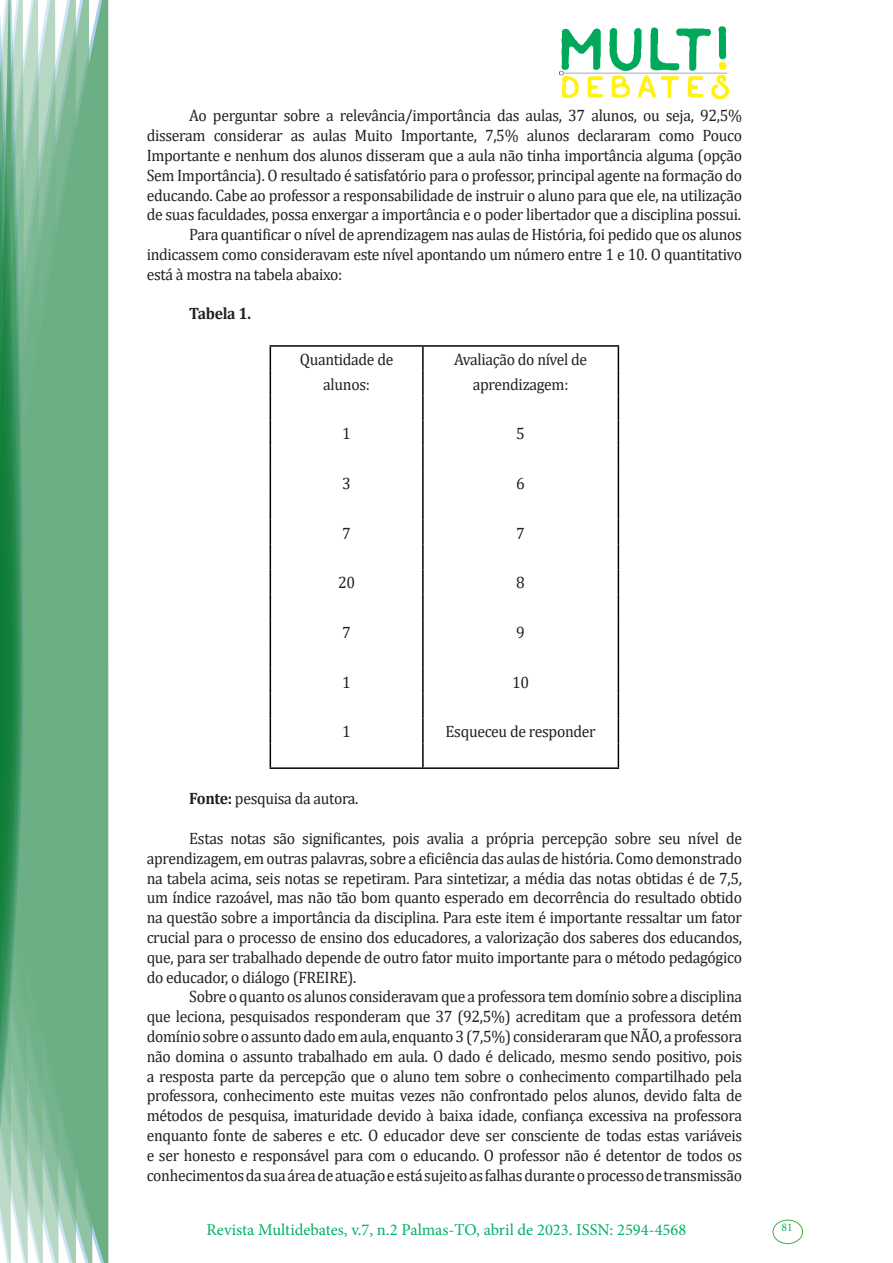
<style>
.page{position:relative;width:893px;height:1263px;background:#fff}
.page>*{position:absolute;margin:0;border:0;box-sizing:border-box;transform-origin:0 0}
.texto{font:16.5px/19.8px "Cambria";letter-spacing:-.02em;color:#231f20;text-align:justify;scale:.95 1}
.t1{font:16.5px "Minion Pro";color:#00b064}
.texto-2{font:700 16.5px "Cambria";letter-spacing:-.02em;color:#231f20;scale:.95 1}
.t2{font:11.7px "Minion Pro";color:#00b064}
.s1{font-weight:700}
</style>
<div class="page">
<img style="left:559px;top:26px;width:169px;height:72px">
<div style="left:95px;top:0;width:14px;height:1263px;background:#6caf84"></div>
<svg style="left:79px;top:0;width:16px;height:1263px;background:#71b289"></svg>
<svg style="left:62px;top:0;width:17px;height:1263px;background:#75b48c"></svg>
<svg style="left:45px;top:0;width:17px;height:1263px;background:#7cb792"></svg>
<svg style="left:30px;top:0;width:15px;height:1263px;background:#80ba96"></svg>
<svg style="left:0;top:0;width:30px;height:1263px;background:#61a97f"></svg>
<div style="left:772px;top:1219px;width:31px;height:25px;border:1px solid #40ae49;border-radius:50%"></div>
<hr style="left:270px;top:345px;width:153px;height:2px;background:#000">
<hr style="left:423px;top:345px;width:196px;height:2px;background:#000">
<svg style="left:270px;top:347px;width:1px;height:420px"></svg>
<hr style="left:270px;top:767px;width:153px;height:2px;background:#000">
<hr style="left:423px;top:767px;width:196px;height:2px;background:#000">
<hr style="left:422px;top:347px;width:2px;height:24px;background:#000">
<hr style="left:422px;top:371px;width:2px;height:25px;background:#000">
<hr style="left:422px;top:396px;width:2px;height:24px;background:#000">
<hr style="left:422px;top:420px;width:2px;height:25px;background:#000">
<hr style="left:422px;top:445px;width:2px;height:25px;background:#000">
<hr style="left:422px;top:470px;width:2px;height:25px;background:#000">
<hr style="left:422px;top:495px;width:2px;height:25px;background:#000">
<hr style="left:422px;top:520px;width:2px;height:25px;background:#000">
<hr style="left:422px;top:545px;width:2px;height:24px;background:#000">
<hr style="left:422px;top:569px;width:2px;height:25px;background:#000">
<hr style="left:422px;top:594px;width:2px;height:25px;background:#000">
<hr style="left:422px;top:619px;width:2px;height:25px;background:#000">
<hr style="left:422px;top:644px;width:2px;height:25px;background:#000">
<hr style="left:422px;top:669px;width:2px;height:25px;background:#000">
<hr style="left:422px;top:694px;width:2px;height:24px;background:#000">
<hr style="left:422px;top:718px;width:2px;height:25px;background:#000">
<hr style="left:422px;top:743px;width:2px;height:24px;background:#000">
<svg style="left:618px;top:347px;width:1px;height:420px"></svg>
<p class="texto" style="left:147px;top:106px;width:628px;text-indent:43px">Ao perguntar sobre a relevância/importância das aulas, 37 alunos, ou seja, 92,5% disseram considerar as aulas Muito Importante, 7,5% alunos declararam como Pouco Importante e nenhum dos alunos disseram que a aula não tinha importância alguma (opção Sem Importância). O resultado é satisfatório para o professor, principal agente na formação do educando. Cabe ao professor a responsabilidade de instruir o aluno para que ele, na utilização de suas faculdades, possa enxergar a importância e o poder libertador que a disciplina possui.</p>
<p class="texto" style="left:147px;top:225px;width:628px;text-indent:43px">Para quantificar o nível de aprendizagem nas aulas de História, foi pedido que os alunos indicassem como consideravam este nível apontando um número entre 1 e 10. O quantitativo está à mostra na tabela abaixo:</p>
<p class="texto-2" style="left:189px;top:302px;width:67px">Tabela 1.</p>
<p class="texto" style="left:300px;top:349px;width:100px">Quantidade de</p>
<p class="texto" style="left:454px;top:349px;width:142px">Avaliação do nível de</p>
<p class="texto" style="left:323px;top:374px;width:51px">alunos:</p>
<p class="texto" style="left:473px;top:374px;width:102px">aprendizagem:</p>
<p class="texto" style="left:342px;top:424px;width:11px">1</p>
<p class="texto" style="left:516px;top:424px;width:11px">5</p>
<p class="texto" style="left:342px;top:473px;width:11px">3</p>
<p class="texto" style="left:516px;top:473px;width:11px">6</p>
<p class="texto" style="left:342px;top:523px;width:11px">7</p>
<p class="texto" style="left:516px;top:523px;width:11px">7</p>
<p class="texto" style="left:338px;top:573px;width:19px">20</p>
<p class="texto" style="left:516px;top:573px;width:11px">8</p>
<p class="texto" style="left:342px;top:622px;width:11px">7</p>
<p class="texto" style="left:516px;top:622px;width:11px">9</p>
<p class="texto" style="left:342px;top:672px;width:11px">1</p>
<p class="texto" style="left:512px;top:672px;width:19px">10</p>
<p class="texto" style="left:342px;top:722px;width:11px">1</p>
<p class="texto" style="left:446px;top:722px;width:159px">Esqueceu de responder</p>
<p class="texto" style="left:189px;top:789px;width:180px"><span class="s1">Fonte:</span> pesquisa da autora.</p>
<p class="texto" style="left:147px;top:828px;width:628px;text-indent:43px">Estas notas são significantes, pois avalia a própria percepção sobre seu nível de aprendizagem, em outras palavras, sobre a eficiência das aulas de história. Como demonstrado na tabela acima, seis notas se repetiram. Para sintetizar, a média das notas obtidas é de 7,5, um índice razoável, mas não tão bom quanto esperado em decorrência do resultado obtido na questão sobre a importância da disciplina. Para este item é importante ressaltar um fator crucial para o processo de ensino dos educadores, a valorização dos saberes dos educandos, que, para ser trabalhado depende de outro fator muito importante para o método pedagógico do educador, o diálogo (FREIRE).</p>
<p class="texto" style="left:147px;top:987px;width:628px;text-indent:43px">Sobre o quanto os alunos consideravam que a professora tem domínio sobre a disciplina que leciona, pesquisados responderam que 37 (92,5%) acreditam que a professora detém domínio sobre o assunto dado em aula, enquanto 3 (7,5%) consideraram que NÃO, a professora não domina o assunto trabalhado em aula. O dado é delicado, mesmo sendo positivo, pois a resposta parte da percepção que o aluno tem sobre o conhecimento compartilhado pela professora, conhecimento este muitas vezes não confrontado pelos alunos, devido falta de métodos de pesquisa, imaturidade devido à baixa idade, confiança excessiva na professora enquanto fonte de saberes e etc. O educador deve ser consciente de todas estas variáveis e ser honesto e responsável para com o educando. O professor não é detentor de todos os conhecimentos da sua área de atuação e está sujeito as falhas durante o processo de transmissão</p>
<p class="t1" style="left:207px;top:1218px;width:481px">Revista Multidebates, v.7, n.2 Palmas-TO, abril de 2023. ISSN: 2594-4568</p>
<p class="t2" style="left:781px;top:1219px;width:13px">81</p>
</div>
